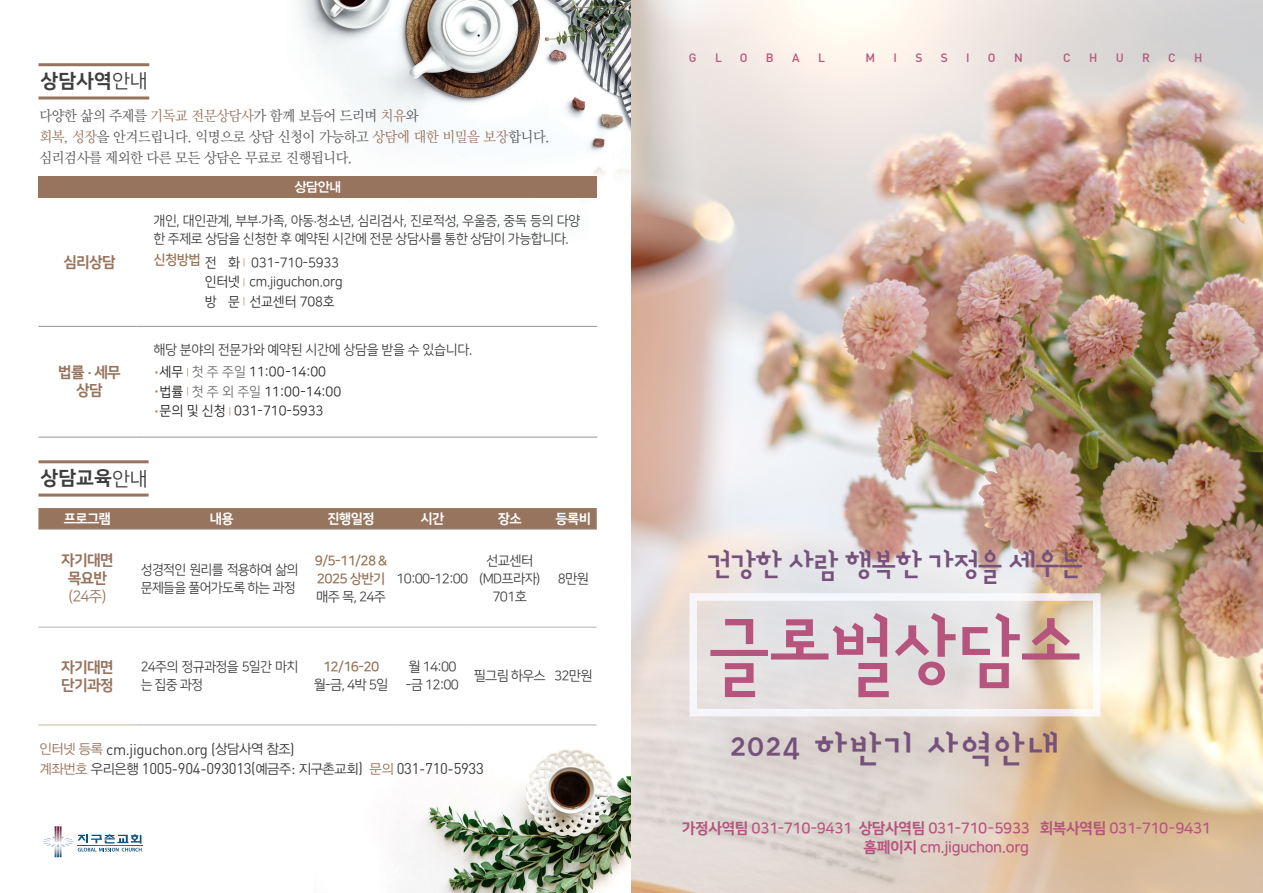
<style>
.page{position:relative;width:1263px;height:893px;background:#fff}
.page>*{position:absolute;margin:0;border:0;box-sizing:border-box;transform-origin:0 0}
.t1{font:76.5px "designhouse OTF Bold";letter-spacing:-.03em;color:#b6547e}
.t2{font:37.5px "designhouse OTF Bold";letter-spacing:.03em;color:#75517b}
.t3{font:31.5px "designhouse OTF Bold";letter-spacing:-.05em;color:#75517b;scale:.96 1}
.t4{font:19.2px "Nanum Square EB";color:#3e3e3f}
.t5{font:15.45px "DIN Pro";letter-spacing:-.02em;color:#3e3e3f}
.t6{font:15px "Nanum Square B";letter-spacing:-.025em;color:#b6547e}
.t7{font:15px/18px "Nanum Square EB";letter-spacing:-.05em;color:#97745e;text-align:center}
.t8{font:15px "Nanum Square R";color:#97745e}
.t9{font:14.4px "YDVY Mj O530";letter-spacing:-.02em;color:#57585a}
.t10{font:13.5px/18px "Nanum Square R";letter-spacing:-.045em;color:#3e3e3f}
.t11{font:13.5px "Nanum Square R";color:#231f20}
.t12{font:13.5px "Nanum Square R";letter-spacing:-.01em;color:#312f30}
.t13{font:13.5px/18px "Nanum Square B";letter-spacing:-.05em;color:#977455}
.t14{font:13.5px "Nanum Square R";letter-spacing:-.02em;color:#3e3e3f}
.t15{font:13.5px "Nanum Square EB";letter-spacing:-.05em;color:#fff}
.t16{font:13.5px "YDVYGO145";color:#fff}
.t17{font:500 12px "DIN Pro";color:#b6547e}
.s1{font-family:"Nanum Square R"}
.s2{color:#97745e}
.s3{font-size:9px;color:#977455}
.s4{font-family:"Nanum Square EB";font-size:15px;color:#977455}
.s5{color:#6c6d70}
.s6{font-family:"YDVYGO125";font-size:13.8px;color:#97745e}
.s7{font-family:"YDVYGO125";font-size:13.8px}
.s8{font-family:"Nanum Square EB"}
</style>
<div class="page">
<img style="left:287px;top:0;width:344px;height:198px">
<img style="left:314px;top:724px;width:317px;height:169px">
<svg style="left:38px;top:508px;width:559px;height:21px;background:#97755f"></svg>
<hr style="left:136px;top:529px;width:171px;height:1px;background:#b2b3b7">
<hr style="left:307px;top:529px;width:88px;height:1px;background:#b2b3b7">
<hr style="left:395px;top:529px;width:75px;height:1px;background:#b2b3b7">
<hr style="left:470px;top:529px;width:80px;height:1px;background:#b2b3b7">
<hr style="left:550px;top:529px;width:47px;height:1px;background:#b2b3b7">
<hr style="left:136px;top:627px;width:171px;height:1px;background:#b2b3b7">
<hr style="left:307px;top:627px;width:88px;height:1px;background:#b2b3b7">
<hr style="left:395px;top:627px;width:75px;height:1px;background:#b2b3b7">
<hr style="left:470px;top:627px;width:80px;height:1px;background:#b2b3b7">
<hr style="left:550px;top:627px;width:47px;height:1px;background:#b2b3b7">
<hr style="left:136px;top:725px;width:171px;height:1px;background:#b2b3b7">
<hr style="left:307px;top:725px;width:88px;height:1px;background:#b2b3b7">
<hr style="left:395px;top:725px;width:75px;height:1px;background:#b2b3b7">
<hr style="left:470px;top:725px;width:80px;height:1px;background:#b2b3b7">
<hr style="left:550px;top:725px;width:47px;height:1px;background:#b2b3b7">
<hr style="left:38px;top:725px;width:98px;height:1px;background:#bebb9a">
<hr style="left:38px;top:529px;width:98px;height:1px;background:#b2b3b7">
<hr style="left:38px;top:627px;width:98px;height:1px;background:#b2b3b7">
<hr style="left:38px;top:96px;width:111px;height:3px;background:#97745e">
<hr style="left:38px;top:63px;width:111px;height:3px;background:#97745e">
<hr style="left:38px;top:494px;width:111px;height:3px;background:#97745e">
<hr style="left:38px;top:460px;width:111px;height:3px;background:#97745e">
<div style="left:38px;top:176px;width:559px;height:21px;background:#97745e"></div>
<hr style="left:38px;top:326px;width:98px;height:1px;background:#939598">
<hr style="left:136px;top:326px;width:461px;height:1px;background:#939598">
<hr style="left:38px;top:437px;width:98px;height:1px;background:#939598">
<hr style="left:136px;top:437px;width:461px;height:1px;background:#939598">
<svg style="left:43px;top:826px;width:99px;height:31px"></svg>
<img style="left:631px;top:0;width:632px;height:893px">
<div style="left:701px;top:702px;width:388px;height:96px;background:#753212;opacity:.45"></div>
<p class="t4" style="left:41px;top:71px;width:109px">상담사역<span class="s1">안내</span></p>
<p class="t9" style="left:40px;top:107px;width:380px">다양한 삶의 주제를 <span class="s2">기독교 전문상담사</span>가 함께 보듬어 드리며 <span class="s2">치유</span>와</p>
<p class="t9" style="left:40px;top:128px;width:512px"><span class="s2">회복, 성장</span>을 안겨드립니다. 익명으로 상담 신청이 가능하고 <span class="s2">상담에 대한 비밀을 보장</span>합니다.</p>
<p class="t9" style="left:40px;top:149px;width:314px">심리검사를 제외한 다른 모든 상담은 무료로 진행됩니다.</p>
<p class="t7" style="left:63px;top:253px;width:54px">심리상담</p>
<p class="t7" style="left:58px;top:364px;width:64px">법률 . 세무 상담</p>
<p class="t16" style="left:294px;top:178px;width:49px">상담안내</p>
<p class="t10" style="left:153px;top:212px;width:428px">개인, 대인관계, 부부.가족, 아동.청소년, 심리검사, 진로적성, 우울증, 중독 등의 다양 한 주제로 상담을 신청한 후 예약된 시간에 전문 상담사를 통한 상담이 가능합니다.</p>
<p class="t13" style="left:153px;top:251px;width:49px">신청방법</p>
<p class="t12" style="left:205px;top:255px;width:136px">전 화 <span class="s3">|</span> 031-710-5933</p>
<p class="t12" style="left:205px;top:275px;width:139px">인터넷 <span class="s3">|</span> cm.jiguchon.org</p>
<p class="t12" style="left:205px;top:294px;width:131px">방 문 <span class="s3">|</span> 선교센터 708호</p>
<p class="t14" style="left:153px;top:343px;width:320px">해당 분야의 전문가와 예약된 시간에 상담을 받을 수 있습니다.</p>
<p class="t11" style="left:153px;top:365px;width:174px"><span class="s4">·</span>세무 <span class="s3">|</span> <span class="s5">첫 주 주일</span> 11:00-14:00</p>
<p class="t11" style="left:153px;top:384px;width:189px"><span class="s4">·</span>법률 <span class="s3">|</span> <span class="s5">첫 주 외 주일</span> 11:00-14:00</p>
<p class="t11" style="left:153px;top:404px;width:171px"><span class="s4">·</span>문의 및 신청 <span class="s3">|</span> 031-710-5933</p>
<p class="t4" style="left:41px;top:468px;width:109px">상담교육<span class="s1">안내</span></p>
<p class="t15" style="left:64px;top:511px;width:49px">프로그램</p>
<p class="t15" style="left:210px;top:511px;width:25px">내용</p>
<p class="t15" style="left:328px;top:511px;width:49px">진행일정</p>
<p class="t15" style="left:420px;top:511px;width:25px">시간</p>
<p class="t15" style="left:498px;top:511px;width:25px">장소</p>
<p class="t15" style="left:556px;top:511px;width:37px">등록비</p>
<p class="t7" style="left:61px;top:551px;width:54px">자기대면</p>
<p class="t7" style="left:68px;top:569px;width:41px">목요반</p>
<p class="t8" style="left:68px;top:589px;width:40px">(24주)</p>
<p class="t10" style="left:486px;top:552px;width:49px">선교센터</p>
<p class="t10" style="left:479px;top:570px;width:63px">(MD프라자)</p>
<p class="t10" style="left:492px;top:588px;width:36px">701호</p>
<p class="t10" style="left:141px;top:561px;width:159px">성경적인 원리를 적용하여 삶의 문제들을 풀어가도록 하는 과정</p>
<p class="t13" style="left:315px;top:551px;width:74px">9/5-11/28 &amp;<br>2025 상반기</p>
<p class="t10" style="left:316px;top:588px;width:71px">매주 목, 24주</p>
<p class="t10" style="left:558px;top:570px;width:33px">8만원</p>
<p class="t10" style="left:396px;top:570px;width:73px">10:00-12:00</p>
<p class="t7" style="left:61px;top:658px;width:54px">자기대면</p>
<p class="t7" style="left:61px;top:676px;width:54px">단기과정</p>
<p class="t10" style="left:141px;top:658px;width:159px">24주의 정규과정을 5일간 마치 는 집중 과정</p>
<p class="t13" style="left:323px;top:658px;width:58px">12/16-20</p>
<p class="t10" style="left:314px;top:676px;width:76px">월-금, 4박 5일</p>
<p class="t10" style="left:408px;top:658px;width:50px">월 14:00</p>
<p class="t10" style="left:406px;top:676px;width:55px">-금 12:00</p>
<p class="t10" style="left:474px;top:667px;width:74px">필그림 하우스</p>
<p class="t10" style="left:554px;top:667px;width:40px">32만원</p>
<p class="t5" style="left:40px;top:738px;width:257px"><span class="s6">인터넷 등록</span> cm.jiguchon.org (<span class="s7">상담사역 참조</span>)</p>
<p class="t5" style="left:40px;top:758px;width:446px"><span class="s6">계좌번호</span> <span class="s7">우리은행</span> 1005-904-093013(<span class="s7">예금주</span>: <span class="s7">지구촌교회</span>) <span class="s6">문의</span> 031-710-5933</p>
<p class="t17" style="left:689px;top:50px;width:9px">G</p>
<p class="t17" style="left:715px;top:50px;width:8px">L</p>
<p class="t17" style="left:740px;top:50px;width:9px">O</p>
<p class="t17" style="left:766px;top:50px;width:9px">B</p>
<p class="t17" style="left:792px;top:50px;width:9px">A</p>
<p class="t17" style="left:818px;top:50px;width:8px">L</p>
<p class="t17" style="left:865px;top:50px;width:11px">M</p>
<p class="t17" style="left:893px;top:50px;width:5px">I</p>
<p class="t17" style="left:915px;top:50px;width:9px">S</p>
<p class="t17" style="left:941px;top:50px;width:9px">S</p>
<p class="t17" style="left:966px;top:50px;width:5px">I</p>
<p class="t17" style="left:988px;top:50px;width:9px">O</p>
<p class="t17" style="left:1014px;top:50px;width:10px">N</p>
<p class="t17" style="left:1063px;top:50px;width:9px">C</p>
<p class="t17" style="left:1089px;top:50px;width:10px">H</p>
<p class="t17" style="left:1116px;top:50px;width:10px">U</p>
<p class="t17" style="left:1142px;top:50px;width:9px">R</p>
<p class="t17" style="left:1168px;top:50px;width:9px">C</p>
<p class="t17" style="left:1194px;top:50px;width:10px">H</p>
<p class="t3" style="left:707px;top:547px;width:394px">건강한 사람 행복한 가정을 세우는</p>
<p class="t1" style="left:708px;top:608px;width:376px">글로벌상담소</p>
<p class="t2" style="left:730px;top:729px;width:331px">2024 하반기 사역안내</p>
<p class="t6" style="left:682px;top:820px;width:531px"><span class="s8">가정사역팀</span> 031-710-9431 <span class="s8">상담사역팀</span> 031-710-5933 <span class="s8">회복사역팀</span> 031-710-9431</p>
<p class="t6" style="left:864px;top:840px;width:167px"><span class="s8">홈페이지</span> cm.jiguchon.org</p>
</div>
